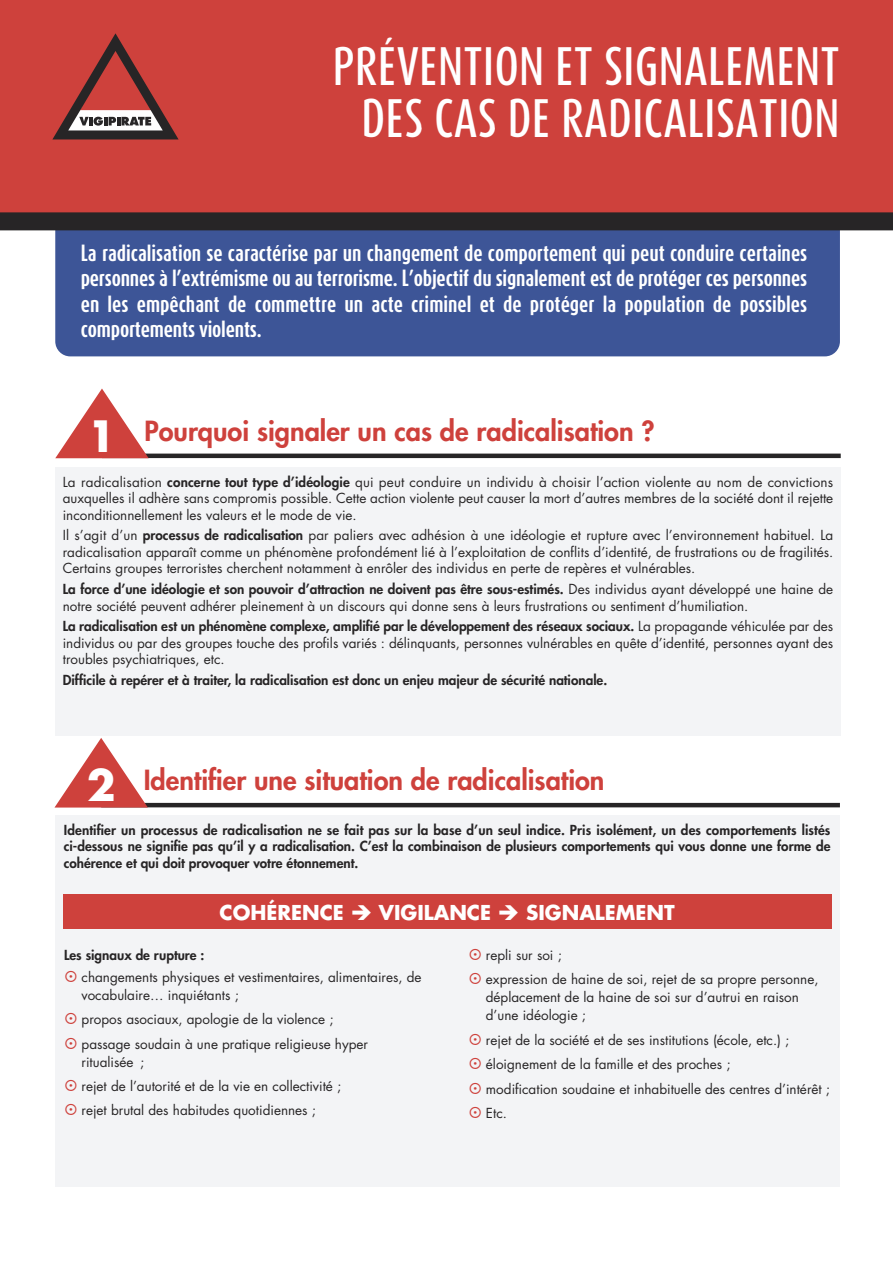
<style>
.page{position:relative;width:893px;height:1263px;background:#fff}
.page>*{position:absolute;margin:0;border:0;box-sizing:border-box;transform-origin:0 0}
.t1{font:500 45px/52.5px "Dax Compact";letter-spacing:.015em;color:#fff;text-align:right}
.t2{font:700 42px "Futura Std";color:#fff}
.t3{font:800 27px "Futura Std";color:#ce413c}
.t4{font:700 19.95px "Futura Std";color:#fff}
.t5{font:700 19.5px/25.5px "Dax Compact";color:#fff;text-align:justify}
.t6{font:13.5px/16.5px "Futura Std";color:#272526}
.t7{font:800 13.5px/16.5px "Futura Std";color:#272526;text-align:justify}
.s1{font-weight:800}
.s2{font-weight:700;font-size:42px;color:#fff}
</style>
<div class="page">
<div style="left:55px;top:196px;width:785px;height:160px;background:#3d5597;border-radius:15px"></div>
<svg style="left:0;top:0;width:893px;height:230px;background:#c03e3a"></svg>
<svg style="left:52px;top:33px;width:127px;height:106px;background:#a94b48"></svg>
<hr style="left:102px;top:454px;width:739px;height:4px;background:#272526">
<div style="left:55px;top:468px;width:786px;height:268px;background:#f3f4f6"></div>
<svg style="left:55px;top:388px;width:94px;height:70px"></svg>
<div style="left:55px;top:815px;width:784px;height:371px;background:#f3f4f6"></div>
<hr style="left:101px;top:803px;width:739px;height:4px;background:#272526">
<svg style="left:55px;top:738px;width:93px;height:69px"></svg>
<div style="left:63px;top:894px;width:768px;height:35px;background:#ce413c"></div>
<h1 class="t1" style="left:333px;top:43px;width:508px">PRÉVENTION ET SIGNALEMENT<br>DES CAS DE RADICALISATION</h1>
<p class="t5" style="left:81px;top:241px;width:728px">La radicalisation se caractérise par un changement de comportement qui peut conduire certaines personnes à l’extrémisme ou au terrorisme. L’objectif du signalement est de protéger ces personnes en les empêchant de commettre un acte criminel et de protéger la population de possibles comportements violents.</p>
<h3 class="t3" style="left:144px;top:418px;width:512px">Pourquoi signaler un cas de radicalisation ?</h3>
<p class="t6" style="left:63px;top:474px;width:772px;text-align:justify">La radicalisation <span class="s1">concerne tout type d’idéologie</span> qui peut conduire un individu à choisir l’action violente au nom de convictions auxquelles il adhère sans compromis possible. Cette action violente peut causer la mort d’autres membres de la société dont il rejette inconditionnellement les valeurs et le mode de vie.</p>
<p class="t6" style="left:63px;top:528px;width:772px;text-align:justify">Il s’agit d’un <span class="s1">processus de radicalisation</span> par paliers avec adhésion à une idéologie et rupture avec l’environnement habituel. La radicalisation apparaît comme un phénomène profondément lié à l’exploitation de conflits d’identité, de frustrations ou de fragilités.<br>Certains groupes terroristes cherchent notamment à enrôler des individus en perte de repères et vulnérables.</p>
<p class="t6" style="left:63px;top:582px;width:772px"><span class="s1">La force d’une idéologie et son pouvoir d’attraction ne doivent pas être sous-estimés.</span> Des individus ayant développé une haine de notre société peuvent adhérer pleinement à un discours qui donne sens à leurs frustrations ou sentiment d’humiliation.</p>
<p class="t6" style="left:63px;top:619px;width:772px;text-align:justify"><span class="s1">La radicalisation est un phénomène complexe, amplifié par le développement des réseaux sociaux.</span> La propagande véhiculée par des individus ou par des groupes touche des profils variés : délinquants, personnes vulnérables en quête d’identité, personnes ayant des troubles psychiatriques, etc.</p>
<p class="t7" style="left:63px;top:673px;width:546px">Difficile à repérer et à traiter, la radicalisation est donc un enjeu majeur de sécurité nationale.</p>
<h2 class="t2" style="left:88px;top:417px;width:30px">1</h2>
<h3 class="t3" style="left:87px;top:767px;width:519px"><span class="s2">2</span> Identifier une situation de radicalisation</h3>
<p class="t7" style="left:64px;top:822px;width:768px">Identifier un processus de radicalisation ne se fait pas sur la base d’un seul indice. Pris isolément, un des comportements listés ci-dessous ne signifie pas qu’il y a radicalisation. C’est la combinaison de plusieurs comportements qui vous donne une forme de cohérence et qui doit provoquer votre étonnement.</p>
<h3 class="t4" style="left:220px;top:903px;width:126px">COHÉRENCE</h3>
<h3 class="t4" style="left:379px;top:903px;width:114px">VIGILANCE</h3>
<h3 class="t4" style="left:526px;top:903px;width:150px">SIGNALEMENT</h3>
<p class="t7" style="left:64px;top:947px;width:142px">Les signaux de rupture :</p>
<p class="t6" style="left:81px;top:969px;width:342px;line-height:18px">changements physiques et vestimentaires, alimentaires, de vocabulaire… inquiétants ;</p>
<p class="t6" style="left:82px;top:1008px;width:288px;line-height:24.5px">propos asociaux, apologie de la violence ; passage soudain à une pratique religieuse hyper</p>
<p class="t6" style="left:81px;top:1050px;width:261px;line-height:24.5px">ritualisée ;<br>rejet de l’autorité et de la vie en collectivité ; rejet brutal des habitudes quotidiennes ;</p>
<p class="t6" style="left:486px;top:944px;width:334px;line-height:24.5px">repli sur soi ;<br>expression de haine de soi, rejet de sa propre personne,</p>
<p class="t6" style="left:486px;top:989px;width:315px;line-height:18px">déplacement de la haine de soi sur d’autrui en raison d’une idéologie ;</p>
<p class="t6" style="left:486px;top:1029px;width:346px;line-height:24.5px">rejet de la société et de ses institutions (école, etc.) ; éloignement de la famille et des proches ;<br>modification soudaine et inhabituelle des centres d’intérêt ; Etc.</p>
</div>
